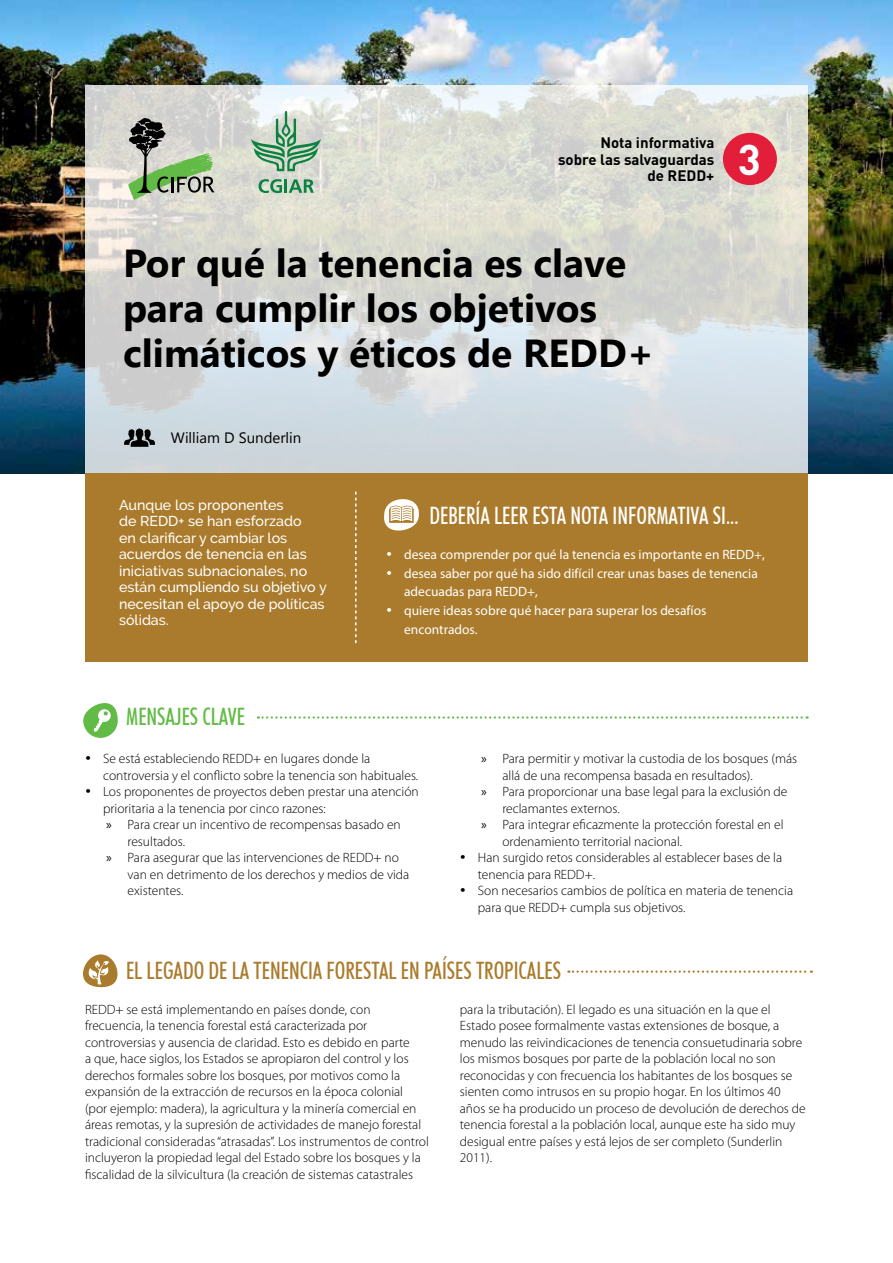
<style>
.page{position:relative;width:893px;height:1263px;background:#fff}
.page>*{position:absolute;margin:0;border:0;box-sizing:border-box;transform-origin:0 0}
.t1{font:700 42.3px "DIN Pro";color:#fff}
.t2{font:700 39px/45px "Segoe UI";color:#000}
.t3{font:500 condensed 24px "Futura BT";color:#aa7b2c;scale:.9 1}
.t4{font:500 condensed 24px "Futura BT";color:#fff;scale:.9 1}
.t5{font:500 condensed 24px "Futura BT";color:#62bb46;scale:.9 1}
.t6{font:700 15px/16.5px "DIN Pro";color:#000;text-align:right}
.t7{font:15px "Segoe UI";color:#000}
.t8{font:500 14.25px/16.5px "Raleway";color:#fff}
.t9{font:300 13.5px/16.5px "Myriad Pro";color:#000}
.t10{font:13.5px/18.8px "Myriad Pro";color:#fff}
.s1{font-weight:400}
</style>
<div class="page">
<img style="left:0;top:0;width:893px;height:473px">
<svg style="left:258px;top:716px;width:550px;height:3px"></svg>
<svg style="left:568px;top:970px;width:244px;height:3px"></svg>
<svg style="left:83px;top:703px;width:35px;height:35px"></svg>
<svg style="left:83px;top:954px;width:34px;height:33px"></svg>
<svg style="left:85px;top:85px;width:723px;height:388px"></svg>
<div style="left:85px;top:473px;width:723px;height:188px;background:#aa7b2c"></div>
<svg style="left:355px;top:492px;width:2px;height:151px"></svg>
<svg style="left:384px;top:499px;width:35px;height:32px"></svg>
<svg style="left:124px;top:429px;width:31px;height:18px"></svg>
<svg style="left:128px;top:118px;width:86px;height:82px"></svg>
<svg style="left:251px;top:111px;width:70px;height:60px"></svg>
<svg style="left:259px;top:179px;width:55px;height:14px"></svg>
<div style="left:723px;top:133px;width:54px;height:52px;background:#e31e3a;border-radius:50%"></div>
<p class="t6" style="left:558px;top:134px;width:158px">Nota informativa sobre las salvaguardas de REDD+</p>
<h1 class="t1" style="left:738px;top:131px;width:24px">3</h1>
<h2 class="t2" style="left:123px;top:240px;width:533px">Por qué la tenencia es clave para cumplir los objetivos climáticos y éticos de REDD+</h2>
<p class="t7" style="left:171px;top:426px;width:132px">William D Sunderlin</p>
<p class="t8" style="left:119px;top:496px;width:209px">Aunque los proponentes<br>de REDD+ se han esforzado<br>en clarificar y cambiar los acuerdos de tenencia en las iniciativas subnacionales, no están cumpliendo su objetivo y necesitan el apoyo de políticas sólidas.</p>
<h3 class="t4" style="left:430px;top:501px;width:345px">DEBERÍA LEER ESTA NOTA INFORMATIVA SI...</h3>
<p class="t10" style="left:386px;top:545px;width:380px">• desea comprender por qué la tenencia es importante en REDD+,</p>
<p class="t10" style="left:404px;top:563px;width:355px;text-indent:-18px">• desea saber por qué ha sido difícil crear unas bases de tenencia adecuadas para REDD+,</p>
<p class="t10" style="left:404px;top:601px;width:304px;text-indent:-18px">• quiere ideas sobre qué hacer para superar los desafíos encontrados.</p>
<h3 class="t5" style="left:126px;top:702px;width:134px">MENSAJES CLAVE</h3>
<p class="t9" style="left:103px;top:750px;width:317px;text-indent:-18px">• Se está estableciendo REDD+ en lugares donde la controversia y el conflicto sobre la tenencia son habituales.</p>
<p class="t9" style="left:85px;top:783px;width:335px">• Los proponentes de proyectos deben prestar una atención</p>
<p class="t9" style="left:103px;top:800px;width:224px">prioritaria a la tenencia por cinco razones:</p>
<p class="t9" style="left:106px;top:816px;width:296px"><span class="s1">»</span> Para crear un incentivo de recompensas basado en</p>
<p class="t9" style="left:128px;top:833px;width:59px">resultados.</p>
<p class="t9" style="left:106px;top:849px;width:294px"><span class="s1">»</span> Para asegurar que las intervenciones de REDD+ no</p>
<p class="t9" style="left:128px;top:866px;width:283px">van en detrimento de los derechos y medios de vida</p>
<p class="t9" style="left:128px;top:882px;width:57px">existentes.</p>
<p class="t9" style="left:481px;top:750px;width:318px"><span class="s1">»</span> Para permitir y motivar la custodia de los bosques (más</p>
<p class="t9" style="left:502px;top:767px;width:252px">allá de una recompensa basada en resultados).</p>
<p class="t9" style="left:481px;top:783px;width:308px"><span class="s1">»</span> Para proporcionar una base legal para la exclusión de</p>
<p class="t9" style="left:502px;top:800px;width:119px">reclamantes externos.</p>
<p class="t9" style="left:481px;top:816px;width:304px"><span class="s1">»</span> Para integrar eficazmente la protección forestal en el</p>
<p class="t9" style="left:502px;top:833px;width:181px">ordenamiento territorial nacional.</p>
<p class="t9" style="left:478px;top:849px;width:306px;text-indent:-18px">• Han surgido retos considerables al establecer bases de la tenencia para REDD+.</p>
<p class="t9" style="left:478px;top:882px;width:317px;text-indent:-18px">• Son necesarios cambios de política en materia de tenencia para que REDD+ cumpla sus objetivos.</p>
<h3 class="t3" style="left:126px;top:956px;width:485px">EL LEGADO DE LA TENENCIA FORESTAL EN PAÍSES TROPICALES</h3>
<p class="t9" style="left:85px;top:1001px;width:345px">REDD+ se está implementando en países donde, con frecuencia, la tenencia forestal está caracterizada por controversias y ausencia de claridad. Esto es debido en parte<br>a que, hace siglos, los Estados se apropiaron del control y los derechos formales sobre los bosques, por motivos como la expansión de la extracción de recursos en la época colonial<br>(por ejemplo: madera), la agricultura y la minería comercial en áreas remotas, y la supresión de actividades de manejo forestal tradicional consideradas “atrasadas”. Los instrumentos de control incluyeron la propiedad legal del Estado sobre los bosques y la fiscalidad de la silvicultura (la creación de sistemas catastrales</p>
<p class="t9" style="left:460px;top:1001px;width:347px">para la tributación). El legado es una situación en la que el Estado posee formalmente vastas extensiones de bosque, a menudo las reivindicaciones de tenencia consuetudinaria sobre los mismos bosques por parte de la población local no son reconocidas y con frecuencia los habitantes de los bosques se sienten como intrusos en su propio hogar. En los últimos 40 años se ha producido un proceso de devolución de derechos de tenencia forestal a la población local, aunque este ha sido muy desigual entre países y está lejos de ser completo (Sunderlin 2011).</p>
</div>
